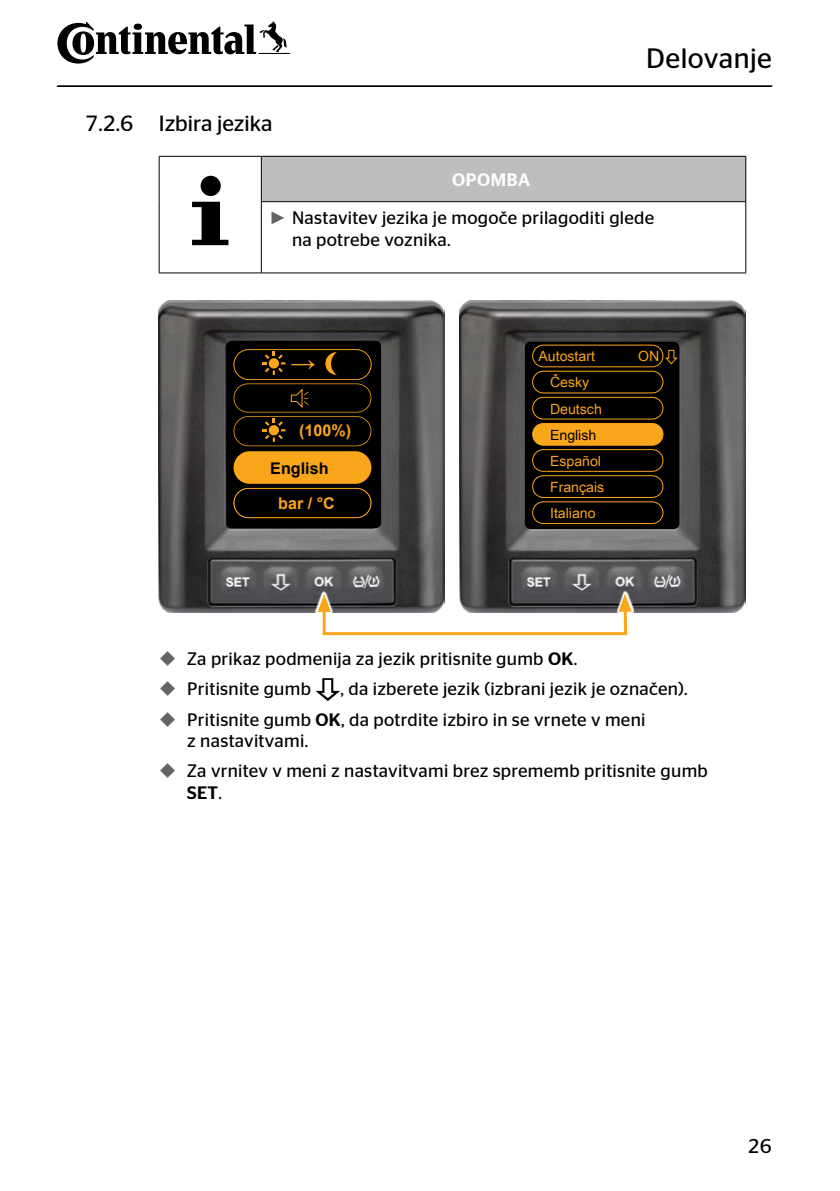
<style>
.page{position:relative;width:840px;height:1191px;background:#fff}
.page>*{position:absolute;margin:0;border:0;box-sizing:border-box;transform-origin:0 0}
.t1{font:28px "Continental Stag Sans";letter-spacing:.015em;color:#000}
.t2{font:25.2px "Arial";color:#faa61a}
.t3{font:22px "Continental Stag Sans";color:#000}
.t4{font:20px "Continental Stag Sans";color:#000}
.t5{font:18px/30px "Continental Stag Sans";letter-spacing:.015em;color:#000}
.t6{font:500 18px "Continental Stag Sans";color:#000}
.t7{font:700 16.2px "Arial";color:#faa61a}
.t8{font:700 16.2px "Arial";color:#000}
.t9{font:14px/26.2px "Arial Unicode MS";color:#faa61a}
.t10{font:14px "Arial Unicode MS";color:#000}
.s1{font-weight:500;color:#fff}
.s2{font-family:"Arial";color:#636466}
.s3{font-weight:500}
.s4{font-weight:400}
</style>
<div class="page">
<hr style="left:57px;top:86px;width:714px;height:1px;background:#000">
<hr style="left:57px;top:85px;width:715px;height:1px;background:#000">
<svg style="left:57px;top:21px;width:233px;height:43px"></svg>
<div style="left:261px;top:156px;width:484px;height:46px;background:#bcbec0"></div>
<hr style="left:159px;top:273px;width:102px;height:1px;background:#000">
<hr style="left:159px;top:156px;width:102px;height:1px;background:#000">
<hr style="left:159px;top:156px;width:1px;height:46px;background:#000">
<hr style="left:159px;top:202px;width:1px;height:71px;background:#000">
<hr style="left:261px;top:202px;width:1px;height:71px;background:#000">
<hr style="left:745px;top:202px;width:1px;height:71px;background:#000">
<hr style="left:261px;top:273px;width:484px;height:1px;background:#000">
<hr style="left:261px;top:156px;width:484px;height:1px;background:#000">
<hr style="left:261px;top:156px;width:1px;height:45px;background:#000">
<hr style="left:745px;top:156px;width:1px;height:45px;background:#000">
<hr style="left:261px;top:201px;width:484px;height:1px;background:#000">
<svg style="left:200px;top:176px;width:21px;height:20px"></svg>
<svg style="left:192px;top:202px;width:36px;height:43px"></svg>
<img style="left:159px;top:300px;width:285px;height:312px">
<div style="left:226px;top:341px;width:155px;height:187px;background:#000;border-radius:6px"></div>
<svg style="left:233px;top:349px;width:138px;height:169px"></svg>
<img style="left:459px;top:300px;width:286px;height:312px">
<div style="left:524px;top:342px;width:155px;height:187px;background:#000;border-radius:6px"></div>
<div style="left:532px;top:344px;width:131px;height:23px;border:1px solid #faa61a;border-radius:11px"></div>
<div style="left:532px;top:371px;width:131px;height:22px;border:1px solid #faa61a;border-radius:11px"></div>
<div style="left:532px;top:397px;width:131px;height:22px;border:1px solid #faa61a;border-radius:11px"></div>
<div style="left:532px;top:423px;width:130px;height:22px;background:#faa61a;border-radius:11px"></div>
<div style="left:532px;top:423px;width:131px;height:23px;border:1px solid #faa61a;border-radius:11px"></div>
<div style="left:532px;top:449px;width:131px;height:23px;border:1px solid #faa61a;border-radius:11px"></div>
<div style="left:532px;top:475px;width:131px;height:23px;border:1px solid #faa61a;border-radius:11px"></div>
<div style="left:532px;top:501px;width:131px;height:23px;border:1px solid #faa61a;border-radius:11px"></div>
<svg style="left:663px;top:349px;width:15px;height:16px"></svg>
<svg style="left:315px;top:678px;width:25px;height:23px"></svg>
<svg style="left:314px;top:591px;width:319px;height:45px"></svg>
<div style="left:322px;top:604px;width:304px;height:31px;border:3px solid #faa61a"></div>
<svg style="left:317px;top:594px;width:13px;height:18px"></svg>
<svg style="left:618px;top:594px;width:13px;height:18px"></svg>
<p class="t3" style="left:85px;top:111px;width:189px">7.2.6 Izbira jezika</p>
<h1 class="t1" style="left:646px;top:42px;width:127px">Delovanje</h1>
<p class="t5" style="left:269px;top:161px;width:386px;line-height:37.8px;text-indent:183px"><span class="s1">OPOMBA<br></span><span class="s2">►</span> Nastavitev jezika je mogoče prilagoditi glede</p>
<p class="t5" style="left:292px;top:224px;width:160px">na potrebe voznika.</p>
<h2 class="t2" style="left:290px;top:346px;width:27px">→</h2>
<p class="t7" style="left:299px;top:420px;width:53px">(100%)</p>
<p class="t8" style="left:270px;top:457px;width:60px">English</p>
<p class="t7" style="left:278px;top:492px;width:58px">bar / °C</p>
<p class="t9" style="left:538px;top:343px;width:58px">Autostart</p>
<p class="t9" style="left:637px;top:343px;width:23px">ON</p>
<p class="t9" style="left:549px;top:369px;width:53px">Česky<br>Deutsch</p>
<p class="t10" style="left:549px;top:424px;width:48px">English</p>
<p class="t9" style="left:549px;top:447px;width:56px">Español<br>Français<br>Italiano</p>
<p class="t5" style="left:187px;top:644px;width:391px">Za prikaz podmenija za jezik pritisnite gumb <span class="s3">OK</span>.<br>Pritisnite gumb</p>
<p class="t5" style="left:187px;top:674px;width:501px;text-indent:153px">, da izberete jezik (izbrani jezik je označen).<br>Pritisnite gumb <span class="s3">OK</span>, da potrdite izbiro in se vrnete v meni</p>
<p class="t5" style="left:187px;top:726px;width:522px">z nastavitvami.<br>Za vrnitev v meni z nastavitvami brez sprememb pritisnite gumb</p>
<p class="t6" style="left:187px;top:782px;width:36px">SET<span class="s4">.</span></p>
<p class="t4" style="left:747px;top:1134px;width:25px">26</p>
</div>
